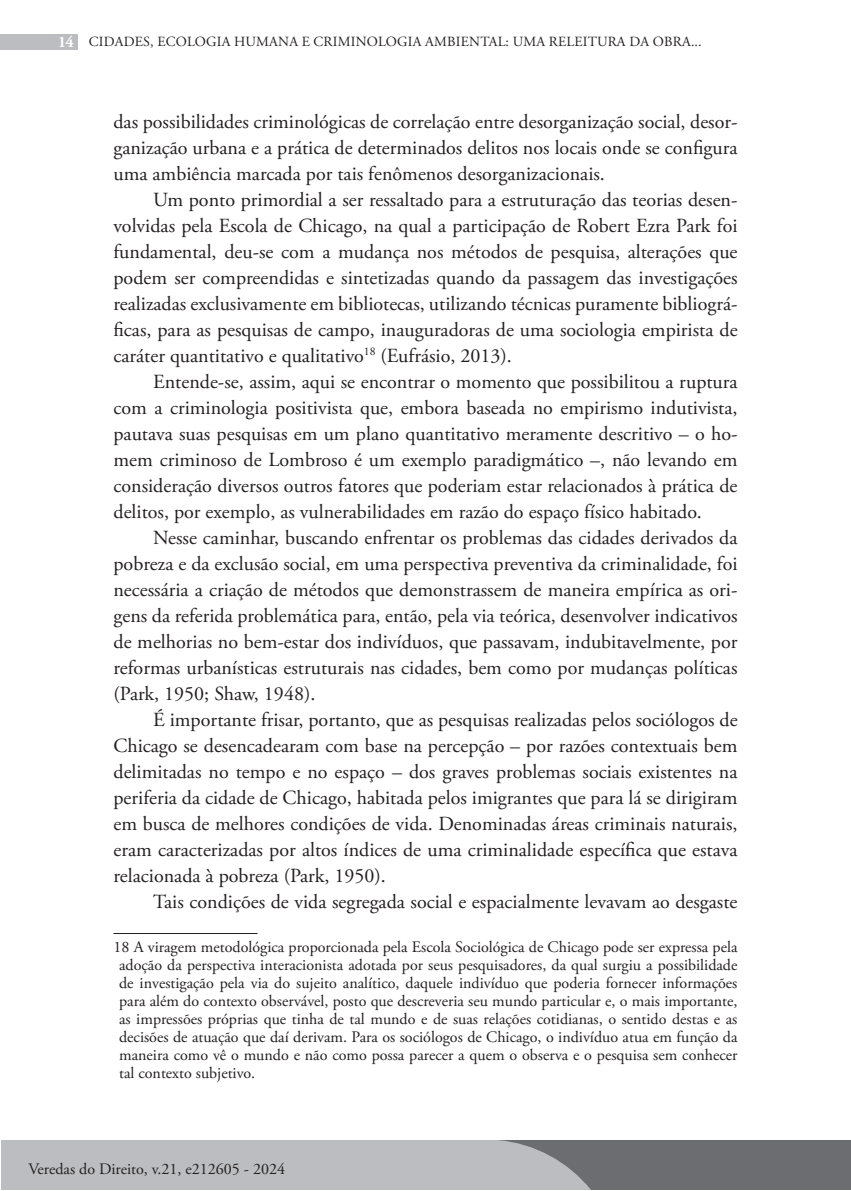
<style>
.page{position:relative;width:851px;height:1191px;background:#fff}
.page>*{position:absolute;margin:0;border:0;box-sizing:border-box;transform-origin:0 0}
.t1{font:20px/26px "Adobe Garamond Pro";color:#231f20;text-align:justify}
.t2{font:16px/18px "Adobe Garamond Pro";color:#231f20;text-align:justify}
.t3{font:14px "Adobe Garamond Pro";letter-spacing:.015em;color:#231f20}
.s1{font-weight:700;font-size:16px;color:#fff}
</style>
<div class="page">
<div style="left:1px;top:1140px;width:849px;height:50px;background:#6c6d70"></div>
<div style="left:0;top:34px;width:77px;height:16px;background:#bcbdc0"></div>
<div style="left:1px;top:1140px;width:590px;height:50px;background:#bcbdc0"></div>
<hr style="left:113px;top:933px;width:144px;height:1px;background:#231f20">
<p class="t3" style="left:59px;top:34px;width:644px"><span class="s1">14</span> CIDADES, ECOLOGIA HUMANA E CRIMINOLOGIA AMBIENTAL: UMA RELEITURA DA OBRA...</p>
<p class="t1" style="left:113px;top:109px;width:625px">das possibilidades criminológicas de correlação entre desorganização social, desor&shy;ganização urbana e a prática de determinados delitos nos locais onde se configura uma ambiência marcada por tais fenômenos desorganizacionais.</p>
<p class="t1" style="left:113px;top:187px;width:625px;text-indent:40px">Um ponto primordial a ser ressaltado para a estruturação das teorias desen&shy;volvidas pela Escola de Chicago, na qual a participação de Robert Ezra Park foi fundamental, deu-se com a mudança nos métodos de pesquisa, alterações que podem ser compreendidas e sintetizadas quando da passagem das investigações realizadas exclusivamente em bibliotecas, utilizando técnicas puramente bibliográ&shy;ficas, para as pesquisas de campo, inauguradoras de uma sociologia empirista de caráter quantitativo e qualitativo<sup>18</sup> (Eufrásio, 2013).</p>
<p class="t1" style="left:113px;top:369px;width:625px;text-indent:40px">Entende-se, assim, aqui se encontrar o momento que possibilitou a ruptura com a criminologia positivista que, embora baseada no empirismo indutivista, pautava suas pesquisas em um plano quantitativo meramente descritivo – o ho&shy;mem criminoso de Lombroso é um exemplo paradigmático –, não levando em consideração diversos outros fatores que poderiam estar relacionados à prática de delitos, por exemplo, as vulnerabilidades em razão do espaço físico habitado.</p>
<p class="t1" style="left:113px;top:525px;width:625px;text-indent:40px">Nesse caminhar, buscando enfrentar os problemas das cidades derivados da pobreza e da exclusão social, em uma perspectiva preventiva da criminalidade, foi necessária a criação de métodos que demonstrassem de maneira empírica as ori&shy;gens da referida problemática para, então, pela via teórica, desenvolver indicativos de melhorias no bem-estar dos indivíduos, que passavam, indubitavelmente, por reformas urbanísticas estruturais nas cidades, bem como por mudanças políticas (Park, 1950; Shaw, 1948).</p>
<p class="t1" style="left:113px;top:707px;width:625px;text-indent:40px">É importante frisar, portanto, que as pesquisas realizadas pelos sociólogos de Chicago se desencadearam com base na percepção – por razões contextuais bem delimitadas no tempo e no espaço – dos graves problemas sociais existentes na periferia da cidade de Chicago, habitada pelos imigrantes que para lá se dirigiram em busca de melhores condições de vida. Denominadas áreas criminais naturais, eram caracterizadas por altos índices de uma criminalidade específica que estava relacionada à pobreza (Park, 1950).</p>
<p class="t1" style="left:153px;top:889px;width:585px">Tais condições de vida segregada social e espacialmente levavam ao desgaste</p>
<p class="t2" style="left:119px;top:938px;width:619px;text-indent:-6px">18 A viragem metodológica proporcionada pela Escola Sociológica de Chicago pode ser expressa pela adoção da perspectiva interacionista adotada por seus pesquisadores, da qual surgiu a possibilidade de investigação pela via do sujeito analítico, daquele indivíduo que poderia fornecer informações para além do contexto observável, posto que descreveria seu mundo particular e, o mais importante, as impressões próprias que tinha de tal mundo e de suas relações cotidianas, o sentido destas e as decisões de atuação que daí derivam. Para os sociólogos de Chicago, o indivíduo atua em função da maneira como vê o mundo e não como possa parecer a quem o observa e o pesquisa sem conhecer tal contexto subjetivo.</p>
<p class="t2" style="left:28px;top:1160px;width:258px">Veredas do Direito, v.21, e212605 - 2024</p>
</div>
